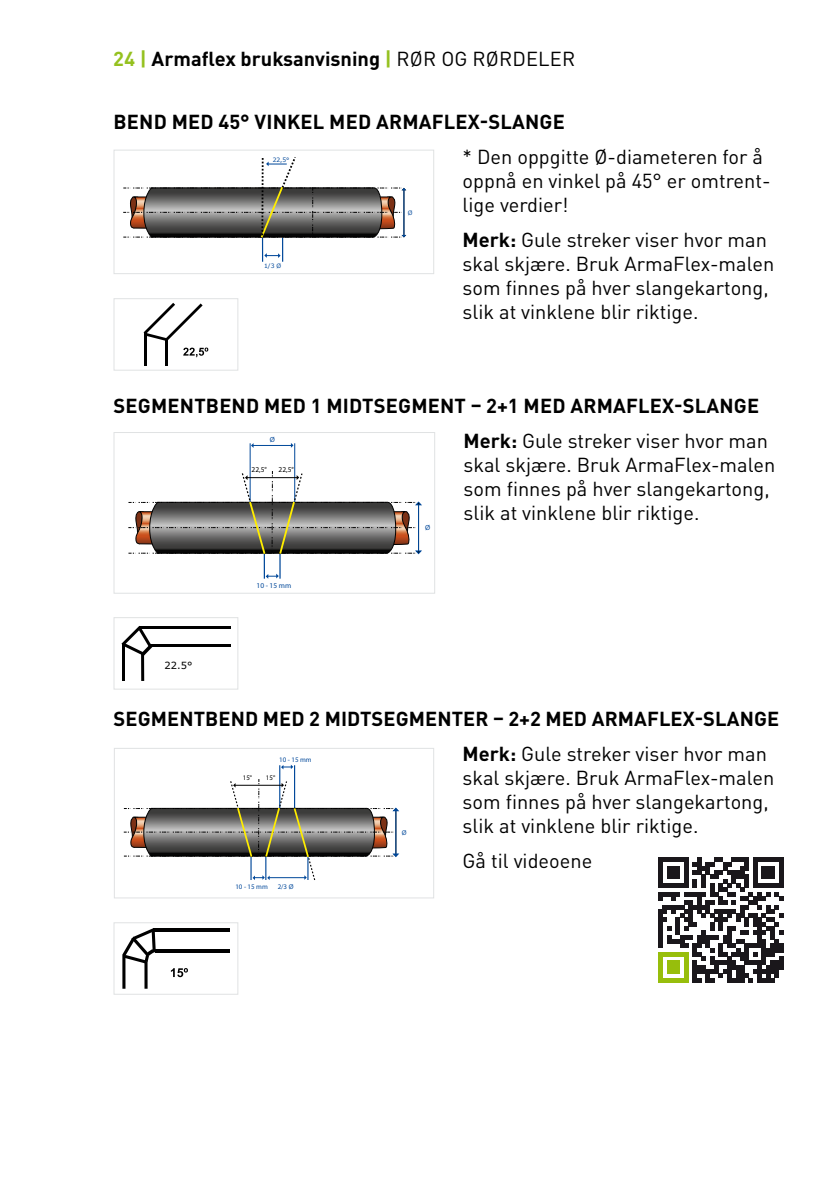
<style>
.page{position:relative;width:840px;height:1191px;background:#fff}
.page>*{position:absolute;margin:0;border:0;box-sizing:border-box;transform-origin:0 0}
.t1{font:20px/24px "DIN Pro";color:#000}
.t2{font:700 20px/35.4px "DIN Pro";letter-spacing:.005em;color:#000}
.t3{font:10px "Verdana";color:#000}
.t4{font:7.4px "Myriad";color:#000}
.t5{font:7.4px "Myriad";color:#00489a}
.t6{font:7px "Myriad";color:#00489a}
.t7{font:7px "Myriad";color:#000}
.t8{font:6px "Verdana";color:#00489a}
.s1{color:#95c11f}
.s2{font-weight:400}
.s3{font-weight:700}
</style>
<div class="page">
<svg style="left:123px;top:157px;width:283px;height:105px"></svg>
<div style="left:113px;top:150px;width:321px;height:124px;border:1px solid #e0e2e3"></div>
<svg style="left:183px;top:347px;width:25px;height:10px"></svg>
<hr style="left:144px;top:332px;width:2px;height:34px;background:#000">
<hr style="left:165px;top:340px;width:3px;height:25px;background:#000">
<svg style="left:143px;top:303px;width:59px;height:38px"></svg>
<div style="left:113px;top:298px;width:125px;height:73px;border:1px solid #e0e2e3"></div>
<hr style="left:139px;top:626px;width:91px;height:3px;background:#000">
<hr style="left:150px;top:644px;width:80px;height:3px;background:#000">
<hr style="left:121px;top:643px;width:3px;height:38px;background:#000">
<hr style="left:141px;top:653px;width:3px;height:28px;background:#000">
<svg style="left:121px;top:626px;width:32px;height:30px"></svg>
<div style="left:113px;top:617px;width:125px;height:72px;border:1px solid #e0e2e3"></div>
<hr style="left:250px;top:443px;width:1px;height:59px;background:#00489a">
<hr style="left:294px;top:443px;width:1px;height:59px;background:#00489a">
<hr style="left:252px;top:445px;width:39px;height:1px;background:#00489a">
<svg style="left:128px;top:471px;width:294px;height:108px"></svg>
<div style="left:113px;top:432px;width:322px;height:162px;border:1px solid #e0e2e3"></div>
<hr style="left:294px;top:765px;width:1px;height:56px;background:#00489a">
<hr style="left:279px;top:765px;width:1px;height:56px;background:#00489a">
<svg style="left:281px;top:764px;width:12px;height:5px"></svg>
<svg style="left:124px;top:779px;width:275px;height:101px"></svg>
<hr style="left:269px;top:877px;width:36px;height:1px;background:#00489a">
<div style="left:114px;top:748px;width:320px;height:150px;border:1px solid #e0e2e3"></div>
<hr style="left:153px;top:928px;width:76px;height:3px;background:#000">
<hr style="left:154px;top:949px;width:75px;height:3px;background:#000">
<hr style="left:144px;top:961px;width:3px;height:27px;background:#000">
<hr style="left:122px;top:954px;width:3px;height:34px;background:#000">
<svg style="left:122px;top:928px;width:34px;height:35px"></svg>
<svg style="left:171px;top:968px;width:17px;height:9px"></svg>
<div style="left:113px;top:922px;width:125px;height:72px;border:1px solid #e0e2e3"></div>
<svg style="left:658px;top:857px;width:124px;height:125px"></svg>
<p class="t2" style="left:113px;top:39px;width:458px"><span class="s1">24 |</span> Armaflex bruksanvisning <span class="s1">|</span> <span class="s2">Rør og rørd eler</span></p>
<p class="t2" style="left:113px;top:101px;width:452px">BEND MED 45° VINKEL MED ARMAFLEX-SLANGE</p>
<p class="t1" style="left:462px;top:143px;width:309px">* Den oppgitte Ø-diameteren for å oppnå en vinkel på 45° er omtrent&shy;lige verdier!</p>
<p class="t1" style="left:462px;top:226px;width:313px"><span class="s3">Merk:</span> Gule streker viser hvor man skal skjære. Bruk ArmaFlex-malen som finnes på hver slangekartong, slik at vinklene blir riktige.</p>
<p class="t8" style="left:272px;top:156px;width:18px">22,5°</p>
<p class="t8" style="left:407px;top:209px;width:6px">Ø</p>
<p class="t8" style="left:264px;top:262px;width:19px">1/3 Ø</p>
<p class="t2" style="left:463px;top:385px;width:306px;text-indent:-350px">SEGMENTBEND MED 1 MIDTSEGMENT – 2+1 MED ARMAFLEX-SLANGE<br>Merk: <span class="s2">Gule streker viser hvor man</span></p>
<p class="t1" style="left:463px;top:451px;width:313px">skal skjære. Bruk ArmaFlex-malen som finnes på hver slangekartong, slik at vinklene blir riktige.</p>
<p class="t5" style="left:270px;top:436px;width:7px">Ø</p>
<p class="t4" style="left:251px;top:465px;width:17px">22,5°</p>
<p class="t4" style="left:278px;top:465px;width:17px">22,5°</p>
<p class="t5" style="left:425px;top:524px;width:7px">Ø</p>
<p class="t3" style="left:164px;top:658px;width:29px">22.5°</p>
<p class="t5" style="left:256px;top:582px;width:36px">10 - 15 mm</p>
<p class="t2" style="left:462px;top:698px;width:318px;text-indent:-349px">SEGMENTBEND MED 2 MIDTSEGMENTER – 2+2 MED ARMAFLEX-SLANGE<br>Merk: <span class="s2">Gule streker viser hvor man</span></p>
<p class="t1" style="left:462px;top:764px;width:313px">skal skjære. Bruk ArmaFlex-malen som finnes på hver slangekartong, slik at vinklene blir riktige.</p>
<p class="t1" style="left:462px;top:847px;width:131px">Gå til videoene</p>
<p class="t6" style="left:279px;top:755px;width:34px">10 - 15 mm</p>
<p class="t7" style="left:243px;top:773px;width:11px">15°</p>
<p class="t7" style="left:266px;top:773px;width:11px">15°</p>
<p class="t6" style="left:401px;top:829px;width:6px">Ø</p>
<p class="t6" style="left:235px;top:883px;width:34px">10 - 15 mm</p>
<p class="t6" style="left:277px;top:882px;width:17px">2/3 Ø</p>
</div>
